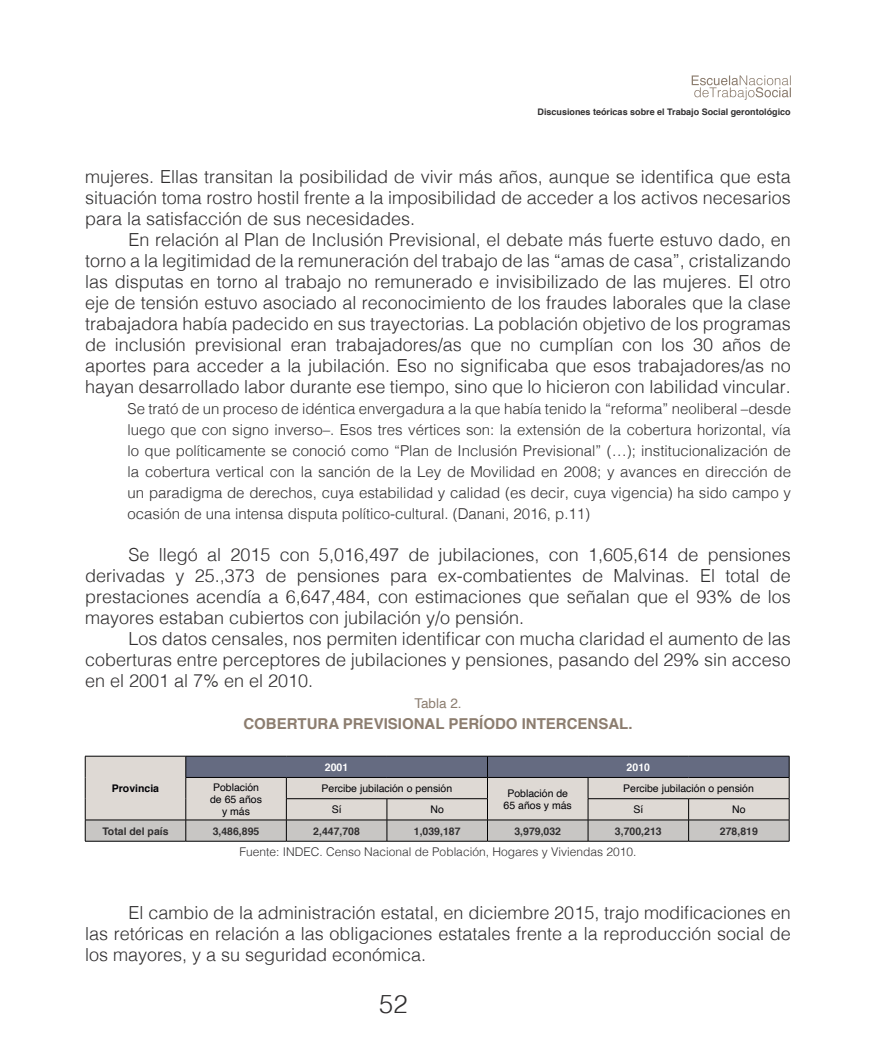
<style>
.page{position:relative;width:893px;height:1063px;background:#fff}
.page>*{position:absolute;margin:0;border:0;box-sizing:border-box;transform-origin:0 0}
.t1{font:300 25.5px "Helvetica";color:#312f30}
.t2{font:300 18px/21px "Helvetica";color:#312f30;text-align:justify}
.t3{font:300 15px/21px "Helvetica";color:#312f30;text-align:justify}
.t4{font:700 15px "Helvetica";color:#8c7d6f}
.t5{font:13.5px "Helvetica";color:#8c7d6f}
.t6{font:300 12px "Helvetica";color:#312f30}
.t7{font:10.5px/12px "Helvetica";color:#020206;text-align:center}
.t8{font:700 10.5px "Helvetica";color:#312f30}
.t9{font:700 10.5px "Helvetica";color:#020206}
.t10{font:700 10.5px "Helvetica";color:#fff}
.t11{font:700 9px "Helvetica";color:#312f30}
</style>
<div class="page">
<svg style="left:692px;top:75px;width:99px;height:25px"></svg>
<svg style="left:85px;top:756px;width:705px;height:85px;background:#bab8ba"></svg>
<hr style="left:85px;top:756px;width:101px;height:1px;background:#000001">
<hr style="left:487px;top:756px;width:101px;height:1px;background:#000001">
<hr style="left:588px;top:756px;width:101px;height:1px;background:#000001">
<hr style="left:689px;top:756px;width:100px;height:1px;background:#000001">
<hr style="left:186px;top:777px;width:100px;height:1px;background:#000001">
<hr style="left:286px;top:777px;width:101px;height:1px;background:#000001">
<hr style="left:387px;top:777px;width:100px;height:1px;background:#000001">
<hr style="left:487px;top:777px;width:101px;height:1px;background:#000001">
<hr style="left:588px;top:777px;width:101px;height:1px;background:#000001">
<hr style="left:689px;top:777px;width:100px;height:1px;background:#000001">
<hr style="left:387px;top:798px;width:101px;height:1px;background:#000001">
<hr style="left:588px;top:798px;width:101px;height:1px;background:#000001">
<hr style="left:689px;top:798px;width:100px;height:1px;background:#000001">
<hr style="left:85px;top:820px;width:101px;height:1px;background:#000001">
<hr style="left:186px;top:820px;width:100px;height:1px;background:#000001">
<hr style="left:286px;top:820px;width:101px;height:1px;background:#000001">
<hr style="left:387px;top:820px;width:100px;height:1px;background:#000001">
<hr style="left:487px;top:820px;width:101px;height:1px;background:#000001">
<hr style="left:588px;top:820px;width:101px;height:1px;background:#000001">
<hr style="left:689px;top:820px;width:100px;height:1px;background:#000001">
<hr style="left:85px;top:841px;width:101px;height:1px;background:#000001">
<hr style="left:186px;top:841px;width:100px;height:1px;background:#000001">
<hr style="left:286px;top:841px;width:101px;height:1px;background:#000001">
<hr style="left:387px;top:841px;width:100px;height:1px;background:#000001">
<hr style="left:487px;top:841px;width:101px;height:1px;background:#000001">
<hr style="left:588px;top:841px;width:101px;height:1px;background:#000001">
<hr style="left:689px;top:841px;width:100px;height:1px;background:#000001">
<hr style="left:186px;top:756px;width:100px;height:1px;background:#000001">
<hr style="left:286px;top:756px;width:101px;height:1px;background:#000001">
<hr style="left:387px;top:756px;width:100px;height:1px;background:#000001">
<p class="t11" style="left:538px;top:104px;width:255px">Discusiones teóricas sobre el Trabajo Social gerontológico</p>
<p class="t2" style="left:85px;top:165px;width:707px">mujeres. Ellas transitan la posibilidad de vivir más años, aunque se identifica que esta situación toma rostro hostil frente a la imposibilidad de acceder a los activos necesarios para la satisfacción de sus necesidades.</p>
<p class="t2" style="left:85px;top:228px;width:707px;text-indent:44px">En relación al Plan de Inclusión Previsional, el debate más fuerte estuvo dado, en torno a la legitimidad de la remuneración del trabajo de las “amas de casa”, cristalizando las disputas en torno al trabajo no remunerado e invisibilizado de las mujeres. El otro eje de tensión estuvo asociado al reconocimiento de los fraudes laborales que la clase trabajadora había padecido en sus trayectorias. La población objetivo de los programas de inclusión previsional eran trabajadores/as que no cumplían con los 30 años de aportes para acceder a la jubilación. Eso no significaba que esos trabajadores/as no hayan desarrollado labor durante ese tiempo, sino que lo hicieron con labilidad vincular.</p>
<p class="t3" style="left:128px;top:397px;width:665px">Se trató de un proceso de idéntica envergadura a la que había tenido la “reforma” neoliberal –desde luego que con signo inverso–. Esos tres vértices son: la extensión de la cobertura horizontal, vía lo que políticamente se conoció como “Plan de Inclusión Previsional” (…); institucionalización de la cobertura vertical con la sanción de la Ley de Movilidad en 2008; y avances en dirección de un paradigma de derechos, cuya estabilidad y calidad (es decir, cuya vigencia) ha sido campo y ocasión de una intensa disputa político-cultural. (Danani, 2016, p.11)</p>
<p class="t2" style="left:85px;top:543px;width:707px;text-indent:44px">Se llegó al 2015 con 5,016,497 de jubilaciones, con 1,605,614 de pensiones derivadas y 25.,373 de pensiones para ex-combatientes de Malvinas. El total de prestaciones acendía a 6,647,484, con estimaciones que señalan que el 93% de los mayores estaban cubiertos con jubilación y/o pensión.</p>
<p class="t2" style="left:85px;top:627px;width:707px;text-indent:44px">Los datos censales, nos permiten identificar con mucha claridad el aumento de las coberturas entre perceptores de jubilaciones y pensiones, pasando del 29% sin acceso en el 2001 al 7% en el 2010.</p>
<p class="t5" style="left:414px;top:693px;width:49px">Tabla 2.</p>
<p class="t4" style="left:243px;top:712px;width:391px">COBERTURA PREVISIONAL PERÍODO INTERCENSAL.</p>
<p class="t9" style="left:112px;top:780px;width:49px">Provincia</p>
<p class="t10" style="left:325px;top:759px;width:25px">2001</p>
<p class="t10" style="left:627px;top:759px;width:25px">2010</p>
<p class="t7" style="left:210px;top:781px;width:53px">Población de 65 años y más</p>
<p class="t7" style="left:322px;top:783px;width:132px">Percibe jubilación o pensión</p>
<p class="t7" style="left:504px;top:787px;width:70px">Población de<br>65 años y más</p>
<p class="t7" style="left:623px;top:783px;width:132px">Percibe jubilación o pensión</p>
<p class="t7" style="left:332px;top:804px;width:11px">Sí</p>
<p class="t7" style="left:430px;top:804px;width:15px">No</p>
<p class="t7" style="left:633px;top:804px;width:11px">Sí</p>
<p class="t7" style="left:732px;top:804px;width:15px">No</p>
<p class="t8" style="left:102px;top:822px;width:68px">Total del país</p>
<p class="t8" style="left:213px;top:822px;width:48px">3,486,895</p>
<p class="t8" style="left:313px;top:822px;width:48px">2,447,708</p>
<p class="t8" style="left:414px;top:822px;width:48px">1,039,187</p>
<p class="t8" style="left:514px;top:822px;width:48px">3,979,032</p>
<p class="t8" style="left:615px;top:822px;width:48px">3,700,213</p>
<p class="t8" style="left:720px;top:822px;width:39px">278,819</p>
<p class="t6" style="left:240px;top:842px;width:398px">Fuente: INDEC. Censo Nacional de Población, Hogares y Viviendas 2010.</p>
<p class="t2" style="left:85px;top:901px;width:707px;text-indent:44px">El cambio de la administración estatal, en diciembre 2015, trajo modificaciones en las retóricas en relación a las obligaciones estatales frente a la reproducción social de los mayores, y a su seguridad económica.</p>
<h1 class="t1" style="left:379px;top:982px;width:30px">52</h1>
</div>
